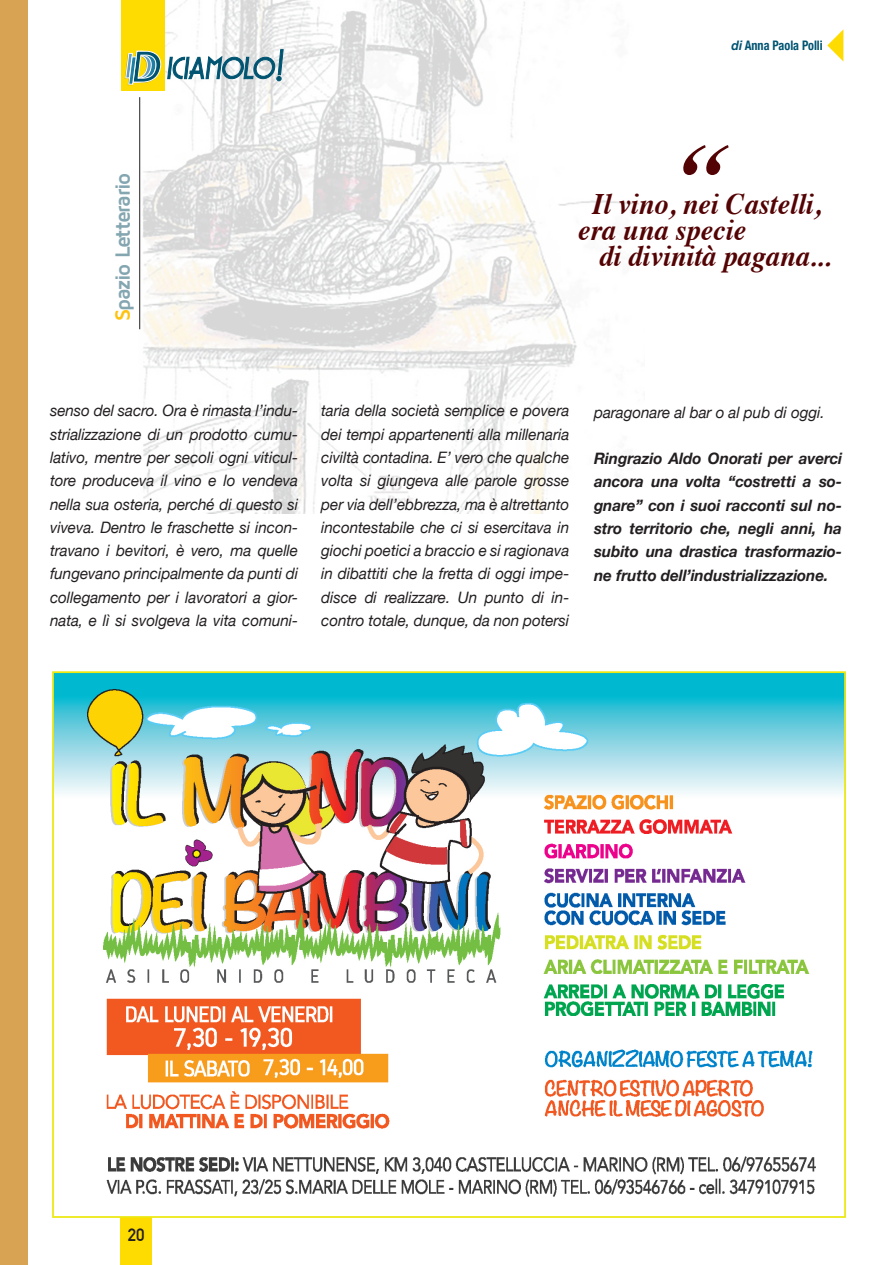
<style>
.page{position:relative;width:893px;height:1265px;background:#fff}
.page>*{position:absolute;margin:0;border:0;box-sizing:border-box;transform-origin:0 0}
.t1{font:italic 700 94.5px "Times";color:#540304;scale:.95 1}
.t2{font:italic 700 29.75px/26.2px "Times";color:#540304;scale:.95 1}
.t3{font:700 21.18px "Maven Pro";letter-spacing:-.065em;color:#84a6b1}
.t4{font:700 17.5px "DIN Alternate";color:#231f20}
.t5{font:italic 15.75px/23.3px "Helvetica Neue";letter-spacing:-.005em;color:#231f20;text-align:justify}
.t6{font:italic 700 15.75px/23.3px "Helvetica Neue";letter-spacing:-.005em;color:#231f20;text-align:justify}
.t7{font:700 condensed 13.12px "Helvetica Neue";color:#005471;scale:.93 1}
.s1{color:#fec210}
.s2{font-style:italic;font-stretch:normal}
</style>
<div class="page">
<img style="left:138px;top:0;width:501px;height:514px">
<div style="left:120px;top:1215px;width:31px;height:50px;background:#ffdc01"></div>
<div style="left:121px;top:0;width:43px;height:90px;background:#ffdc01"></div>
<svg style="left:125px;top:49px;width:159px;height:36px"></svg>
<hr style="left:139px;top:97px;width:1px;height:232px;background:#231f20">
<svg style="left:827px;top:30px;width:16px;height:31px"></svg>
<img style="left:55px;top:674px;width:788px;height:523px">
<div style="left:0;top:0;width:27px;height:1265px;background:#d9a354"></div>
<h3 class="t3" style="left:111px;top:321px;width:150px;rotate:-90deg"><span class="s1">S</span>pazio Letterario</h3>
<p class="t7" style="left:732px;top:34px;width:100px"><span class="s2">di</span> Anna Paola Polli</p>
<h1 class="t1" style="left:680px;top:89px;width:49px">“</h1>
<h2 class="t2" style="left:578px;top:188px;width:257px;text-indent:14px">Il vino, nei Castelli, era una specie</h2>
<h2 class="t2" style="left:599px;top:241px;width:245px">di divinità pagana...</h2>
<p class="t5" style="left:50px;top:400px;width:250px">senso del sacro. Ora è rimasta l’indu&shy;strializzazione di un prodotto cumu&shy;lativo, mentre per secoli ogni viticul&shy;tore produceva il vino e lo vendeva nella sua osteria, perché di questo si viveva. Dentro le fraschette si incon&shy;travano i bevitori, è vero, ma quelle fungevano principalmente da punti di collegamento per i lavoratori a gior&shy;nata, e lì si svolgeva la vita comuni-</p>
<p class="t5" style="left:594px;top:401px;width:232px">paragonare al bar o al pub di oggi.</p>
<p class="t5" style="left:321px;top:400px;width:250px">taria della società semplice e povera dei tempi appartenenti alla millenaria civiltà contadina. E’ vero che qualche volta si giungeva alle parole grosse per via dell’ebbrezza, ma è altrettanto incontestabile che ci si esercitava in giochi poetici a braccio e si ragionava in dibattiti che la fretta di oggi impe&shy;disce di realizzare. Un punto di in&shy;contro totale, dunque, da non potersi</p>
<p class="t6" style="left:594px;top:447px;width:250px">Ringrazio Aldo Onorati per averci ancora una volta “costretti a so&shy;gnare” con i suoi racconti sul no&shy;stro territorio che, negli anni, ha subito una drastica trasformazio&shy;ne frutto dell’industrializzazione.</p>
<p class="t4" style="left:128px;top:1222px;width:18px">20</p>
</div>
